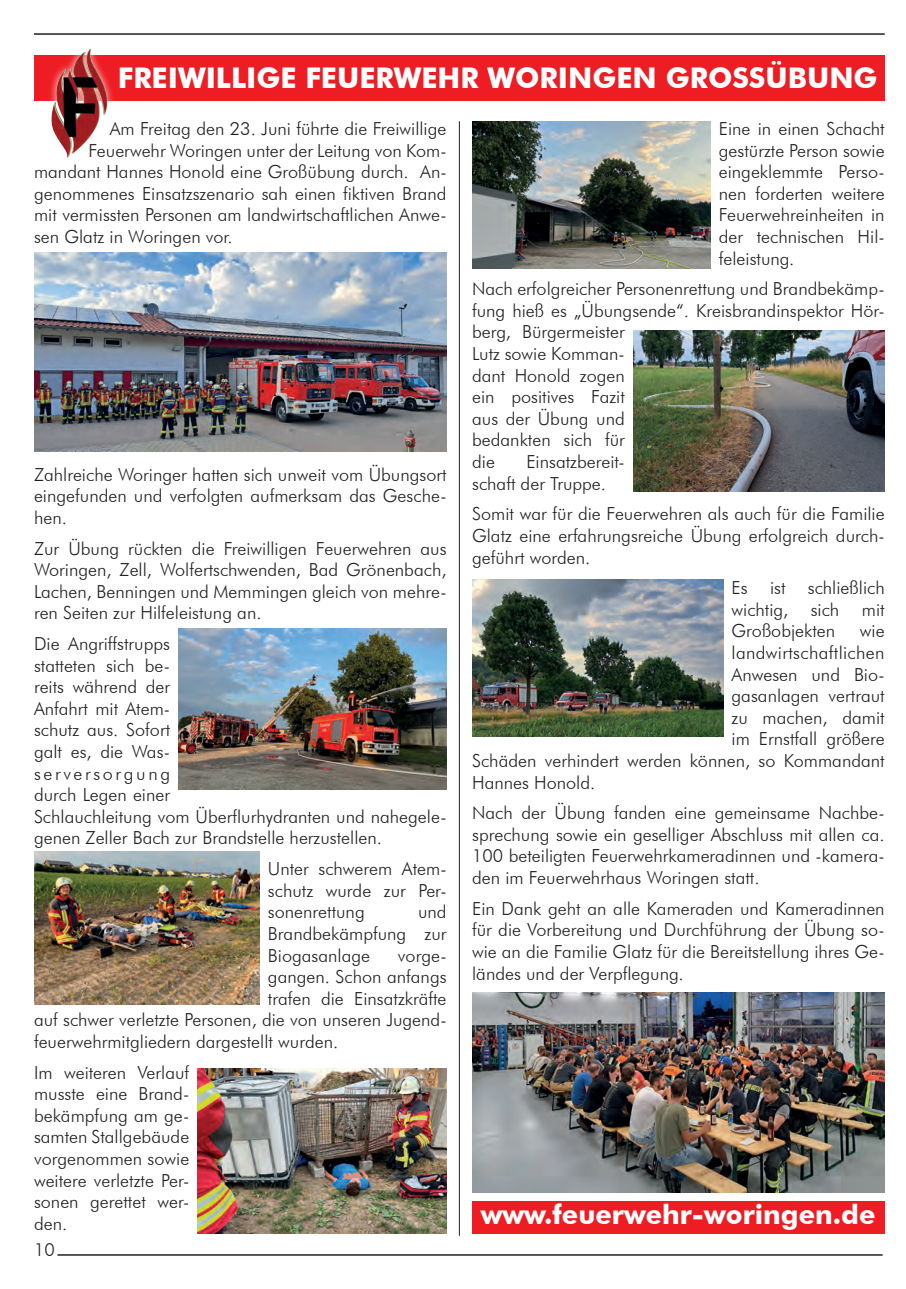
<style>
.page{position:relative;width:906px;height:1289px;background:#fff}
.page>*{position:absolute;margin:0;border:0;box-sizing:border-box;transform-origin:0 0}
.t1{font:700 28.5px "Futura BT";color:#fff}
.t2{font:700 27px "Futura BT";color:#fff}
.t3{font:300 18px/21.6px "Futura BT";color:#231f20;text-align:justify}
.t4{font:300 18px "Futura BT";letter-spacing:.02em;color:#231f20}
</style>
<div class="page">
<hr style="left:34px;top:33px;width:850px;height:2px;background:#231f20">
<hr style="left:57px;top:1254px;width:825px;height:1px;background:#231f20">
<hr style="left:459px;top:121px;width:1px;height:1114px;background:#231f20">
<div style="left:34px;top:55px;width:850px;height:45px;background:#ee1d23"></div>
<div style="left:472px;top:1200px;width:412px;height:33px;background:#ee1d23"></div>
<div style="left:44px;top:42px;width:71px;height:122px;background:#fff;opacity:.75"></div>
<img style="left:64px;top:49px;width:27px;height:28px">
<img style="left:472px;top:579px;width:251px;height:157px">
<img style="left:633px;top:330px;width:251px;height:161px">
<img style="left:472px;top:992px;width:412px;height:199px">
<img style="left:34px;top:252px;width:412px;height:199px">
<img style="left:198px;top:1068px;width:248px;height:165px">
<img style="left:34px;top:851px;width:225px;height:153px">
<img style="left:179px;top:628px;width:267px;height:161px">
<img style="left:472px;top:121px;width:238px;height:147px">
<p class="t1" style="left:118px;top:61px;width:761px">FREIWILLIGE FEUERWEHR WORINGEN GROSSÜBUNG</p>
<p class="t3" style="left:110px;top:118px;width:338px">Am Freitag den 23. Juni führte die Freiwillige</p>
<p class="t3" style="left:34px;top:139px;width:414px;text-indent:55px">Feuerwehr Woringen unter der Leitung von Kom&shy;mandant Hannes Honold eine Großübung durch. An&shy;genommenes Einsatzszenario sah einen fiktiven Brand mit vermissten Personen am landwirtschaftlichen Anwe&shy;sen Glatz in Woringen vor.</p>
<p class="t3" style="left:34px;top:463px;width:414px">Zahlreiche Woringer hatten sich unweit vom Übungsort eingefunden und verfolgten aufmerksam das Gesche&shy;hen.</p>
<p class="t3" style="left:34px;top:537px;width:414px">Zur Übung rückten die Freiwilligen Feuerwehren aus Woringen, Zell, Wolfertschwenden, Bad Grönenbach, Lachen, Benningen und Memmingen gleich von mehre&shy;ren Seiten zur Hilfeleistung an.</p>
<p class="t3" style="left:34px;top:632px;width:414px;text-align:left">Die Angriffstrupps<br>statteten sich be-<br>reits während der<br>Anfahrt mit Atem-<br>schutz aus. Sofort<br>galt es, die Was-<br>serversorgung<br>durch Legen einer<br>Schlauchleitung vom Überflurhydranten und nahegele&shy;genen Zeller Bach zur Brandstelle herzustellen.</p>
<p class="t3" style="left:268px;top:857px;width:180px">Unter schwerem Atem&shy;schutz wurde zur Per&shy;sonenrettung</p>
<p class="t3" style="left:268px;top:901px;width:180px;text-indent:150px">und Brandbekämpfung zur Biogasanlage</p>
<p class="t3" style="left:398px;top:944px;width:50px">vorge-</p>
<p class="t3" style="left:268px;top:965px;width:180px">gangen. Schon anfangs</p>
<p class="t3" style="left:268px;top:987px;width:180px">trafen die Einsatzkräfte</p>
<p class="t3" style="left:34px;top:1009px;width:414px">auf schwer verletzte Personen, die von unseren Jugend-</p>
<p class="t3" style="left:34px;top:1030px;width:306px">feuerwehrmitgliedern dargestellt wurden.</p>
<p class="t3" style="left:34px;top:1061px;width:157px">Im weiteren Verlauf musste eine Brand&shy;bekämpfung am ge&shy;samten Stallgebäude vorgenommen sowie weitere verletzte Per&shy;sonen gerettet wer&shy;den.</p>
<p class="t3" style="left:34px;top:1238px;width:22px">10</p>
<p class="t3" style="left:719px;top:118px;width:167px">Eine in einen Schacht gestürzte Person sowie eingeklemmte Perso&shy;nen forderten weitere Feuerwehreinheiten in der technischen Hil&shy;feleistung.</p>
<p class="t3" style="left:472px;top:278px;width:414px;text-align:left">Nach erfolgreicher Personenrettung und Brandbekämp&shy;fung hieß es „Übungsende“. Kreisbrandinspektor Hör&shy;berg, Bürgermeister<br>Lutz sowie Komman-<br>dant Honold zogen<br>ein positives Fazit<br>aus der Übung und<br>bedankten sich für<br>die</p>
<p class="t3" style="left:472px;top:451px;width:154px;text-indent:54px">Einsatzbereit&shy;schaft der Truppe.</p>
<p class="t3" style="left:472px;top:503px;width:414px">Somit war für die Feuerwehren als auch für die Familie Glatz eine erfahrungsreiche Übung erfolgreich durch&shy;geführt worden.</p>
<p class="t3" style="left:731px;top:577px;width:155px">Es ist schließlich wichtig,</p>
<p class="t3" style="left:810px;top:598px;width:30px">sich</p>
<p class="t3" style="left:862px;top:598px;width:24px">mit</p>
<p class="t3" style="left:731px;top:620px;width:105px">Großobjekten</p>
<p class="t3" style="left:860px;top:620px;width:26px">wie</p>
<p class="t4" style="left:731px;top:641px;width:154px">landwirtschaftlichen</p>
<p class="t3" style="left:731px;top:663px;width:155px">Anwesen und Bio-</p>
<p class="t3" style="left:731px;top:685px;width:155px">gasanlagen vertraut</p>
<p class="t3" style="left:731px;top:706px;width:155px">zu machen, damit</p>
<p class="t3" style="left:731px;top:728px;width:155px">im Ernstfall größere</p>
<p class="t3" style="left:472px;top:749px;width:414px">Schäden verhindert werden können, so Kommandant</p>
<p class="t3" style="left:472px;top:771px;width:125px">Hannes Honold.</p>
<p class="t3" style="left:472px;top:802px;width:414px">Nach der Übung fanden eine gemeinsame Nachbe&shy;sprechung sowie ein geselliger Abschluss mit allen ca.<br>100 beteiligten Feuerwehrkameradinnen und -kamera&shy;den im Feuerwehrhaus Woringen statt.</p>
<p class="t3" style="left:472px;top:897px;width:414px">Ein Dank geht an alle Kameraden und Kameradinnen für die Vorbereitung und Durchführung der Übung so&shy;wie an die Familie Glatz für die Bereitstellung ihres Ge&shy;ländes und der Verpflegung.</p>
<p class="t2" style="left:481px;top:1197px;width:396px">www.feuerwehr-woringen.de</p>
</div>
